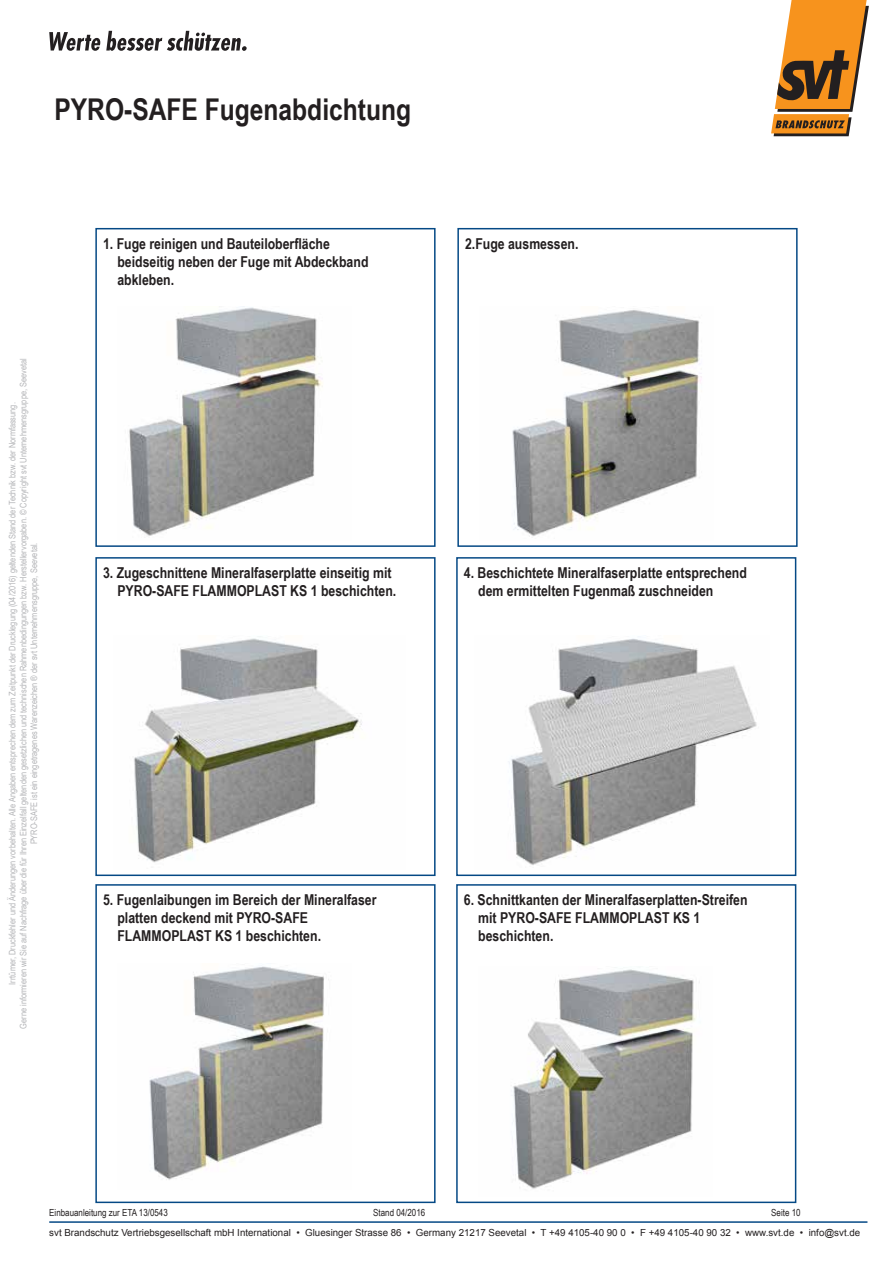
<style>
.page{position:relative;width:893px;height:1263px;background:#fff}
.page>*{position:absolute;margin:0;border:0;box-sizing:border-box;transform-origin:0 0}
.t1{font:700 30px "Arial Narrow";color:#231f20}
.t2{font:700 15px/18px "Arial Narrow";color:#231f20}
.t3{font:9.75px "Arial";color:#231f20}
.t4{font:9.75px "Arial Narrow";color:#231f20}
.t5{font:9px/10.8px "Arial Narrow";color:#b4b5b8;text-align:center}
</style>
<div class="page">
<svg style="left:49px;top:32px;width:51px;height:19px"></svg>
<svg style="left:106px;top:31px;width:141px;height:20px"></svg>
<svg style="left:771px;top:0;width:98px;height:136px"></svg>
<hr style="left:49px;top:1221px;width:818px;height:2px;background:#054985">
<img style="left:129px;top:306px;width:194px;height:230px">
<div style="left:95px;top:228px;width:341px;height:319px;border:2px solid #054985"></div>
<img style="left:512px;top:310px;width:190px;height:227px">
<div style="left:457px;top:228px;width:341px;height:319px;border:2px solid #054985"></div>
<img style="left:134px;top:636px;width:228px;height:227px">
<div style="left:95px;top:557px;width:341px;height:319px;border:2px solid #054985"></div>
<img style="left:508px;top:636px;width:249px;height:229px">
<div style="left:456px;top:557px;width:340px;height:319px;border:2px solid #054985"></div>
<img style="left:149px;top:966px;width:180px;height:214px">
<div style="left:95px;top:884px;width:341px;height:319px;border:2px solid #054985"></div>
<img style="left:512px;top:969px;width:188px;height:220px">
<div style="left:456px;top:884px;width:340px;height:319px;border:2px solid #054985"></div>
<h1 class="t1" style="left:54px;top:87px;width:358px">PYRO-SAFE Fugenabdichtung</h1>
<p class="t5" style="left:7px;top:1028px;width:672px;rotate:-90deg">Irrtümer, Druckfehler und Änderungen vorbehalten. Alle Angaben entsprechen dem zum Zeitpunkt der Drucklegung (04/2016) geltenden Stand der Technik bzw. der Normfassung.<br>Gerne informieren wir Sie auf Nachfrage über die für Ihren Einzelfall geltenden gesetzlichen und technischen Rahmenbedingungen bzw. Herstellervorgaben. © Copyright svt Unternehmensgruppe, Seevetal<br>PYRO-SAFE ist ein eingetragenes Warenzeichen ® der svt Unternehmensgruppe, Seevetal.</p>
<p class="t2" style="left:117px;top:234px;width:253px;text-indent:-14px">1. Fuge reinigen und Bauteiloberfläche beidseitig neben der Fuge mit Abdeckband abkleben.</p>
<p class="t2" style="left:465px;top:234px;width:115px">2.Fuge ausmessen.</p>
<p class="t2" style="left:117px;top:563px;width:280px;text-indent:-14px">3. Zugeschnittene Mineralfaserplatte einseitig mit<br>PYRO-SAFE FLAMMOPLAST KS 1 beschichten.</p>
<p class="t2" style="left:478px;top:563px;width:270px;text-indent:-14px">4. Beschichtete Mineralfaserplatte entsprechend dem ermittelten Fugenmaß zuschneiden</p>
<p class="t2" style="left:117px;top:890px;width:261px;text-indent:-14px">5. Fugenlaibungen im Bereich der Mineralfaser platten deckend mit PYRO-SAFE<br>FLAMMOPLAST KS 1 beschichten.</p>
<p class="t2" style="left:478px;top:890px;width:271px;text-indent:-14px">6. Schnittkanten der Mineralfaserplatten-Streifen mit PYRO-SAFE FLAMMOPLAST KS 1 beschichten.</p>
<p class="t4" style="left:49px;top:1205px;width:120px">Einbauanleitung zur ETA 13/0543</p>
<p class="t4" style="left:373px;top:1205px;width:54px">Stand 04/2016</p>
<p class="t4" style="left:771px;top:1205px;width:31px">Seite 10</p>
<p class="t3" style="left:49px;top:1226px;width:813px">svt Brandschutz Vertriebsgesellschaft mbH International • Gluesinger Strasse 86 • Germany 21217 Seevetal • T +49 4105-40 90 0 • F +49 4105-40 90 32 • www.svt.de • info@svt.de</p>
</div>
